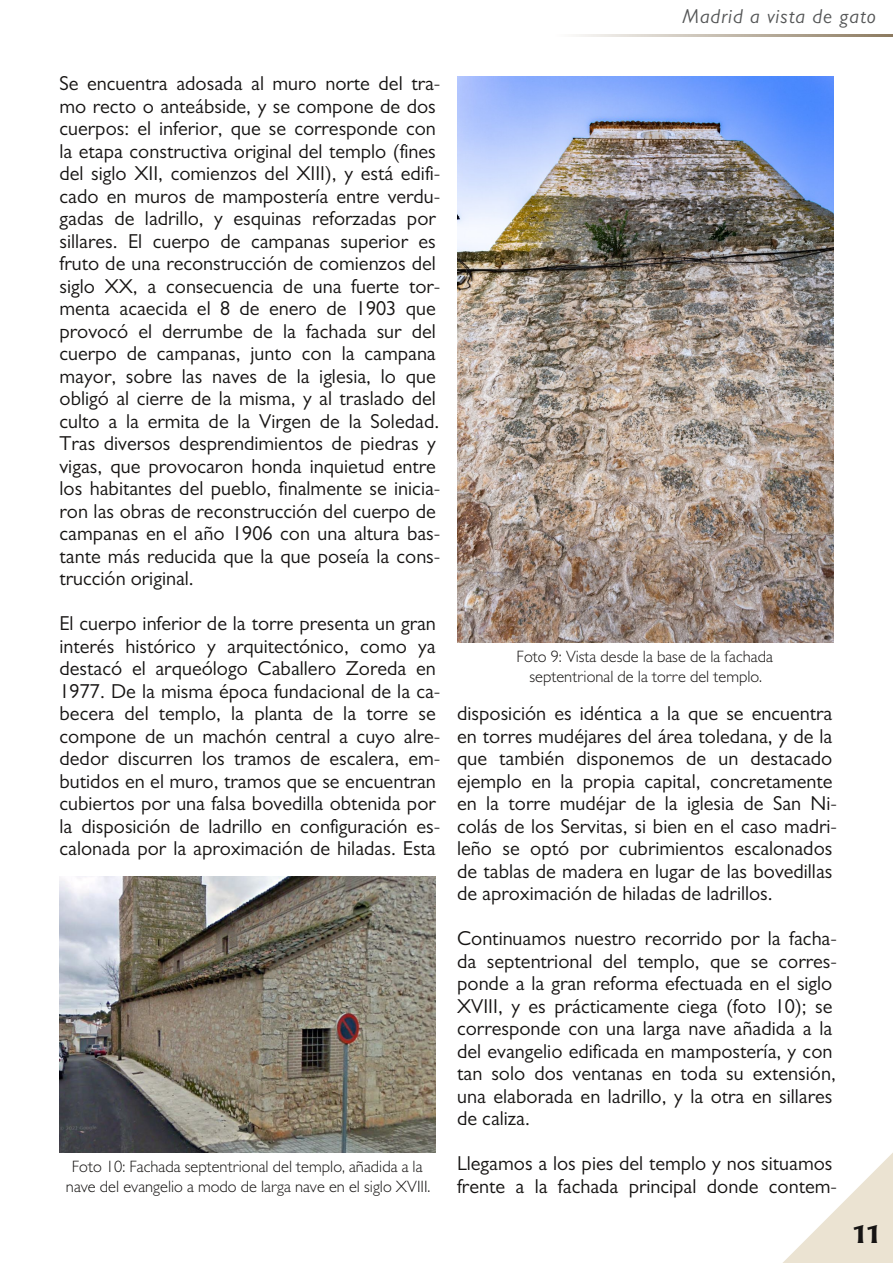
<style>
.page{position:relative;width:893px;height:1263px;background:#fff}
.page>*{position:absolute;margin:0;border:0;box-sizing:border-box;transform-origin:0 0}
.t1{font:600 33px "Carter Sans W01";color:#161413}
.t2{font:20.25px/22.5px "Gill Sans";color:#161413}
.t3{font:italic 20.25px "Gill Sans";letter-spacing:.05em;color:#545556}
.t4{font:300 16.5px/19.5px "Gill Sans";color:#161413;text-align:center}
</style>
<div class="page">
<svg style="left:783px;top:1153px;width:110px;height:110px"></svg>
<svg style="left:576px;top:34px;width:317px;height:2px"></svg>
<img style="left:457px;top:77px;width:376px;height:565px">
<img style="left:60px;top:876px;width:376px;height:276px">
<p class="t3" style="left:682px;top:4px;width:195px">Madrid a vista de gato</p>
<p class="t2" style="left:60px;top:72px;width:382px">Se encuentra adosada al muro norte del tra&shy;mo recto o anteábside, y se compone de dos cuerpos: el inferior, que se corresponde con la etapa constructiva original del templo (fines del siglo XII, comienzos del XIII), y está edifi&shy;cado en muros de mampostería entre verdu&shy;gadas de ladrillo, y esquinas reforzadas por sillares. El cuerpo de campanas superior es fruto de una reconstrucción de comienzos del siglo XX, a consecuencia de una fuerte tor&shy;menta acaecida el 8 de enero de 1903 que provocó el derrumbe de la fachada sur del cuerpo de campanas, junto con la campana mayor, sobre las naves de la iglesia, lo que obligó al cierre de la misma, y al traslado del culto a la ermita de la Virgen de la Soledad.<br>Tras diversos desprendimientos de piedras y vigas, que provocaron honda inquietud entre los habitantes del pueblo, finalmente se inicia&shy;ron las obras de reconstrucción del cuerpo de campanas en el año 1906 con una altura bas&shy;tante más reducida que la que poseía la cons&shy;trucción original.</p>
<p class="t2" style="left:60px;top:612px;width:382px">El cuerpo inferior de la torre presenta un gran interés histórico y arquitectónico, como ya destacó el arqueólogo Caballero Zoreda en 1977. De la misma época fundacional de la ca&shy;becera del templo, la planta de la torre se compone de un machón central a cuyo alre&shy;dedor discurren los tramos de escalera, em&shy;butidos en el muro, tramos que se encuentran cubiertos por una falsa bovedilla obtenida por la disposición de ladrillo en configuración es&shy;calonada por la aproximación de hiladas. Esta</p>
<p class="t4" style="left:66px;top:1157px;width:366px">Foto 10: Fachada septentrional del templo, añadida a la nave del evangelio a modo de larga nave en el siglo XVIII.</p>
<p class="t4" style="left:517px;top:646px;width:258px">Foto 9: Vista desde la base de la fachada septentrional de la torre del templo.</p>
<p class="t2" style="left:457px;top:702px;width:381px">disposición es idéntica a la que se encuentra en torres mudéjares del área toledana, y de la que también disponemos de un destacado ejemplo en la propia capital, concretamente en la torre mudéjar de la iglesia de San Ni&shy;colás de los Servitas, si bien en el caso madri&shy;leño se optó por cubrimientos escalonados de tablas de madera en lugar de las bovedillas de aproximación de hiladas de ladrillos.</p>
<p class="t2" style="left:457px;top:927px;width:381px">Continuamos nuestro recorrido por la facha&shy;da septentrional del templo, que se corres&shy;ponde a la gran reforma efectuada en el siglo XVIII, y es prácticamente ciega (foto 10); se corresponde con una larga nave añadida a la del evangelio edificada en mampostería, y con tan solo dos ventanas en toda su extensión, una elaborada en ladrillo, y la otra en sillares de caliza.</p>
<p class="t2" style="left:457px;top:1152px;width:381px">Llegamos a los pies del templo y nos situamos frente a la fachada principal donde contem-</p>
<h1 class="t1" style="left:853px;top:1210px;width:29px">11</h1>
</div>
